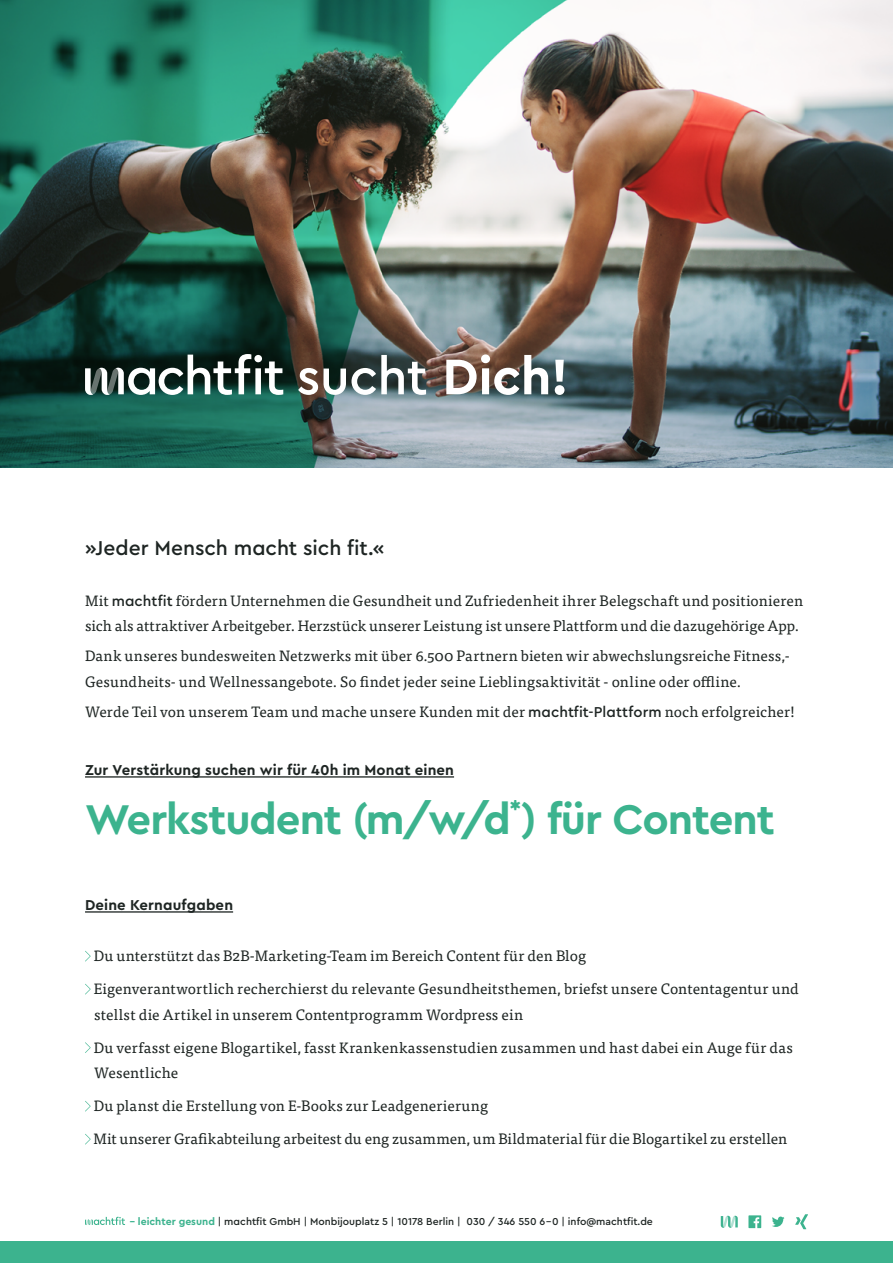
<style>
.page{position:relative;width:893px;height:1263px;background:#fff}
.page>*{position:absolute;margin:0;border:0;box-sizing:border-box;transform-origin:0 0}
.t1{font:500 52.5px "Cera PRO";letter-spacing:-.015em;color:#fff}
.t2{font:700 43.5px "Cera Pro";letter-spacing:-.025em;color:#3cb38e}
.t3{font:500 21px "Cera PRO";letter-spacing:-.005em;color:#1e2523}
.t4{font:15px/25.5px "Tisa Pro";letter-spacing:.01em;color:#1e2523}
.t5{font:700 15px "Cera Pro";letter-spacing:.01em;color:#1e2523}
.t6{font:500 10.5px "Cera PRO";color:#1e2523}
.s1{font-family:"Cera Pro";font-weight:700}
.s2{font-family:"Cera PRO";font-weight:500}
.s3{font-family:"Cera Pro";font-weight:700;color:#3cb38e}
</style>
<div class="page">
<img style="left:0;top:0;width:893px;height:468px">
<hr style="left:85px;top:776px;width:369px;height:1px;background:#1e2523">
<hr style="left:85px;top:911px;width:148px;height:1px;background:#1e2523">
<svg style="left:85px;top:951px;width:6px;height:10px"></svg>
<svg style="left:85px;top:984px;width:6px;height:10px"></svg>
<svg style="left:85px;top:1042px;width:6px;height:11px"></svg>
<svg style="left:85px;top:1101px;width:6px;height:10px"></svg>
<svg style="left:85px;top:1134px;width:6px;height:10px"></svg>
<svg style="left:85px;top:354px;width:198px;height:41px"></svg>
<div style="left:0;top:1242px;width:893px;height:21px;background:#3cb38e"></div>
<svg style="left:772px;top:1216px;width:12px;height:11px"></svg>
<svg style="left:795px;top:1214px;width:13px;height:15px"></svg>
<svg style="left:748px;top:1215px;width:13px;height:13px"></svg>
<svg style="left:721px;top:1216px;width:17px;height:12px"></svg>
<svg style="left:85px;top:1217px;width:40px;height:8px"></svg>
<h1 class="t1" style="left:297px;top:342px;width:274px">sucht <span class="s1">Dich!</span></h1>
<h3 class="t3" style="left:85px;top:534px;width:301px">»Jeder Mensch macht sich fit.«</h3>
<p class="t4" style="left:85px;top:587px;width:720px">Mit <span class="s2">machtfit</span> fördern Unternehmen die Gesundheit und Zufriedenheit ihrer Belegschaft und positionieren sich als attraktiver Arbeitgeber. Herzstück unserer Leistung ist unsere Plattform und die dazugehörige App.</p>
<p class="t4" style="left:85px;top:642px;width:706px">Dank unseres bundesweiten Netzwerks mit über 6.500 Partnern bieten wir abwechslungsreiche Fitness,-<br>Gesundheits- und Wellnessangebote. So findet jeder seine Lieblingsaktivität - online oder offline.</p>
<p class="t4" style="left:85px;top:698px;width:711px">Werde Teil von unserem Team und mache unsere Kunden mit der <span class="s2">machtfit-Plattform</span> noch erfolgreicher!</p>
<p class="t5" style="left:85px;top:760px;width:371px">Zur Verstärkung suchen wir für 40h im Monat einen</p>
<h2 class="t2" style="left:85px;top:790px;width:691px">Werkstudent (m/w/d<sup>*</sup>) für Content</h2>
<p class="t5" style="left:85px;top:895px;width:150px">Deine Kernaufgaben</p>
<p class="t4" style="left:94px;top:942px;width:494px">Du unterstützt das B2B-Marketing-Team im Bereich Content für den Blog</p>
<p class="t4" style="left:94px;top:975px;width:706px">Eigenverantwortlich recherchierst du relevante Gesundheitsthemen, briefst unsere Contentagentur und stellst die Artikel in unserem Contentprogramm Wordpress ein</p>
<p class="t4" style="left:94px;top:1034px;width:701px">Du verfasst eigene Blogartikel, fasst Krankenkassenstudien zusammen und hast dabei ein Auge für das<br>Wesentliche</p>
<p class="t4" style="left:94px;top:1092px;width:396px">Du planst die Erstellung von E-Books zur Leadgenerierung</p>
<p class="t4" style="left:93px;top:1125px;width:695px">Mit unserer Grafikabteilung arbeitest du eng zusammen, um Bildmaterial für die Blogartikel zu erstellen</p>
<p class="t6" style="left:130px;top:1214px;width:525px"><span class="s3">– leichter gesund</span> | machtfit GmbH | Monbijouplatz 5 | 10178 Berlin | 030 / 346 550 6-0 | info@machtfit.de</p>
</div>
